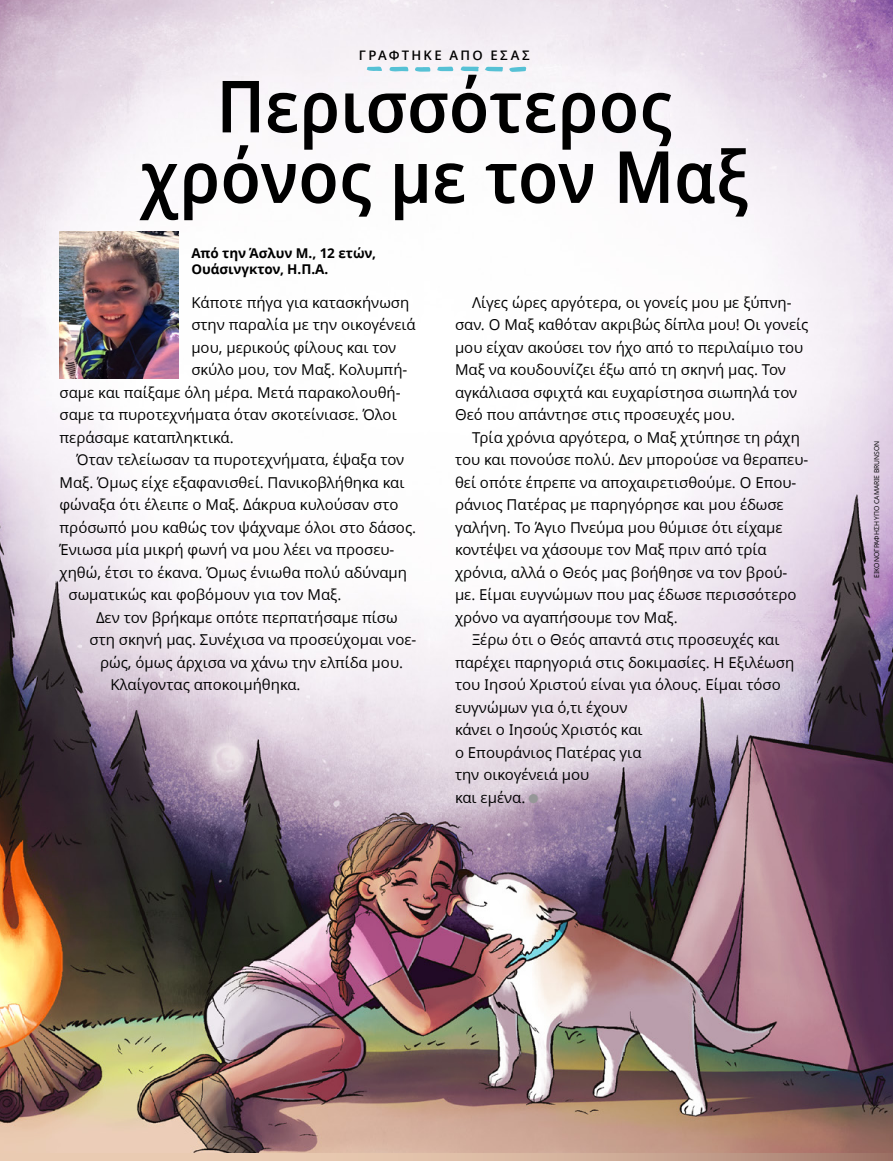
<style>
.page{position:relative;width:893px;height:1161px;background:#fff}
.page>*{position:absolute;margin:0;border:0;box-sizing:border-box;transform-origin:0 0}
.h1_next_Dots{font:600 72px/70.5px "Dots Solid Condlds Lat";letter-spacing:.005em;color:#000;text-align:center}
.p1{font:15px/22.5px "Dots Solidlds Lat";color:#000}
.p1_first{font:15px "Dots Solidlds Lat";color:#000}
.p1_author-name{font:700 13.5px/15.8px "Dots Solidlds Lat";letter-spacing:-.005em;color:#000}
.t1{font:600 13.2px "Dots Solidlds Lat";letter-spacing:.175em;color:#000}
.t2{font:6.75px "Dots Solidlds Lat";color:#000}
.s1{font-family:"Ding PI Zoramlds Dpi";font-size:12.75px;color:#969798}
</style>
<div class="page">
<img style="left:0;top:0;width:893px;height:1153px">
<img style="left:60px;top:231px;width:119px;height:147px">
<svg style="left:389px;top:67px;width:19px;height:4px"></svg>
<svg style="left:460px;top:66px;width:19px;height:5px"></svg>
<svg style="left:485px;top:67px;width:18px;height:5px"></svg>
<svg style="left:509px;top:67px;width:17px;height:5px"></svg>
<svg style="left:415px;top:67px;width:15px;height:5px"></svg>
<svg style="left:437px;top:67px;width:16px;height:4px"></svg>
<svg style="left:366px;top:67px;width:16px;height:4px"></svg>
<svg style="left:0;top:1153px;width:893px;height:8px;background:#d6b39e"></svg>
<p class="t1" style="left:359px;top:45px;width:172px">ΓΡΆΦΤΗΚΕ ΑΠΌ ΕΣΆΣ</p>
<p class="h1_next_Dots" style="left:141px;top:72px;width:609px">Περισσότερος χρόνος με τον Μαξ</p>
<p class="p1_author-name" style="left:191px;top:246px;width:186px">Από την Άσλυν Μ., 12 ετών,<br>Ουάσινγκτον, Η.Π.Α.</p>
<p class="p1_first" style="left:191px;top:291px;width:220px">Κάποτε πήγα για κατασκήνωση</p>
<p class="p1_first" style="left:191px;top:314px;width:226px">στην παραλία με την οικογένειά</p>
<p class="p1_first" style="left:191px;top:336px;width:207px">μου, μερικούς φίλους και τον</p>
<p class="p1_first" style="left:191px;top:359px;width:218px">σκύλο μου, τον Μαξ. Κολυμπή-</p>
<p class="p1_first" style="left:60px;top:381px;width:343px">σαμε και παίξαμε όλη μέρα. Μετά παρακολουθή-</p>
<p class="p1_first" style="left:60px;top:404px;width:339px">σαμε τα πυροτεχνήματα όταν σκοτείνιασε. Όλοι</p>
<p class="p1_first" style="left:60px;top:426px;width:176px">περάσαμε καταπληκτικά.</p>
<p class="p1" style="left:77px;top:449px;width:329px">Όταν τελείωσαν τα πυροτεχνήματα, έψαξα τον</p>
<p class="p1" style="left:60px;top:471px;width:346px">Μαξ. Όμως είχε εξαφανισθεί. Πανικοβλήθηκα και</p>
<p class="p1" style="left:60px;top:494px;width:341px">φώναξα ότι έλειπε ο Μαξ. Δάκρυα κυλούσαν στο</p>
<p class="p1" style="left:60px;top:516px;width:358px">πρόσωπό μου καθώς τον ψάχναμε όλοι στο δάσος.</p>
<p class="p1" style="left:60px;top:539px;width:336px">Ένιωσα μία μικρή φωνή να μου λέει να προσευ-</p>
<p class="p1" style="left:60px;top:561px;width:349px">χηθώ, έτσι το έκανα. Όμως ένιωθα πολύ αδύναμη</p>
<p class="p1" style="left:69px;top:584px;width:274px">σωματικώς και φοβόμουν για τον Μαξ.</p>
<p class="p1" style="left:96px;top:606px;width:303px">Δεν τον βρήκαμε οπότε περπατήσαμε πίσω</p>
<p class="p1" style="left:90px;top:629px;width:328px">στη σκηνή μας. Συνέχισα να προσεύχομαι νοε-</p>
<p class="p1" style="left:100px;top:651px;width:305px">ρώς, όμως άρχισα να χάνω την ελπίδα μου.</p>
<p class="p1" style="left:111px;top:674px;width:192px">Κλαίγοντας αποκοιμήθηκα.</p>
<p class="p1" style="left:455px;top:291px;width:355px;text-indent:17px">Λίγες ώρες αργότερα, οι γονείς μου με ξύπνη&shy;σαν. Ο Μαξ καθόταν ακριβώς δίπλα μου! Οι γονείς μου είχαν ακούσει τον ήχο από το περιλαίμιο του Μαξ να κουδουνίζει έξω από τη σκηνή μας. Τον αγκάλιασα σφιχτά και ευχαρίστησα σιωπηλά τον Θεό που απάντησε στις προσευχές μου.</p>
<p class="p1" style="left:455px;top:426px;width:355px;text-indent:17px">Τρία χρόνια αργότερα, ο Μαξ χτύπησε τη ράχη του και πονούσε πολύ. Δεν μπορούσε να θεραπευ&shy;θεί οπότε έπρεπε να αποχαιρετισθούμε. Ο Επου&shy;ράνιος Πατέρας με παρηγόρησε και μου έδωσε γαλήνη. Το Άγιο Πνεύμα μου θύμισε ότι είχαμε κοντέψει να χάσουμε τον Μαξ πριν από τρία χρόνια, αλλά ο Θεός μας βοήθησε να τον βρού&shy;με. Είμαι ευγνώμων που μας έδωσε περισσότερο χρόνο να αγαπήσουμε τον Μαξ.</p>
<p class="p1" style="left:455px;top:629px;width:341px;text-indent:17px">Ξέρω ότι ο Θεός απαντά στις προσευχές και παρέχει παρηγοριά στις δοκιμασίες. Η Εξιλέωση του Ιησού Χριστού είναι για όλους. Είμαι τόσο ευγνώμων για ό,τι έχουν<br>κάνει ο Ιησούς Χριστός και<br>ο Επουράνιος Πατέρας για<br>την οικογένειά μου<br>και εμένα. <span class="s1">●</span></p>
<p class="t2" style="left:872px;top:578px;width:139px;rotate:-90deg">ΕΙΚΟΝΟΓΡΆΦΗΣΗ ΥΠΌ CAMARIE BRUNSON</p>
</div>
